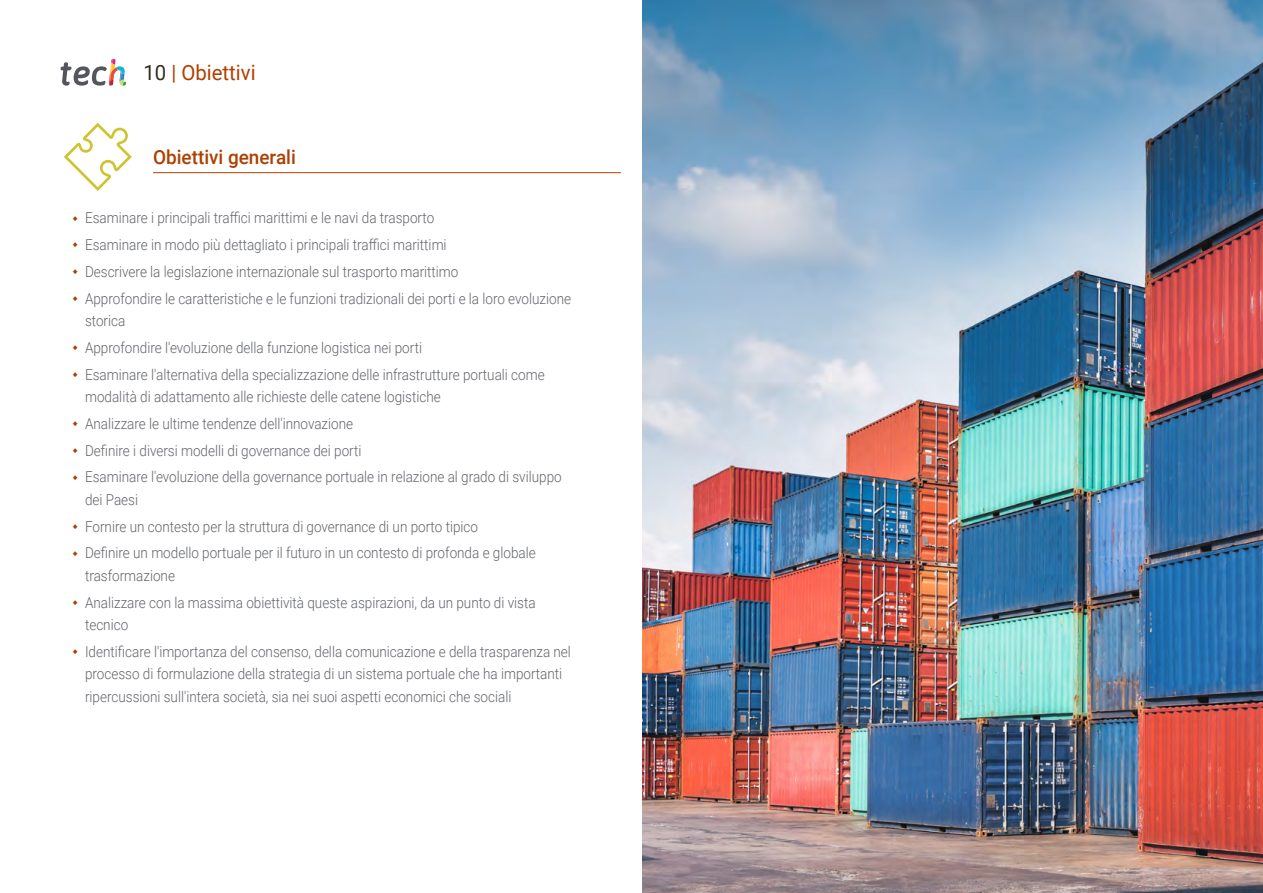
<style>
.page{position:relative;width:1263px;height:893px;background:#fff}
.page>*{position:absolute;margin:0;border:0;box-sizing:border-box;transform-origin:0 0}
.t1{font:21px "Roboto";color:#ae4000}
.t2{font:500 19.5px "Roboto";color:#ae4000}
.t3{font:300 15px/26.7px "Roboto";color:#61646a;scale:.9 1}
.s1{color:#312e20}
</style>
<div class="page">
<hr style="left:153px;top:172px;width:468px;height:1px;background:#ae4000">
<svg style="left:64px;top:123px;width:68px;height:68px"></svg>
<img style="left:642px;top:0;width:621px;height:893px">
<svg style="left:61px;top:59px;width:65px;height:27px"></svg>
<h1 class="t1" style="left:144px;top:57px;width:114px"><span class="s1">10</span> | Obiettivi</h1>
<h2 class="t2" style="left:153px;top:144px;width:144px">Obiettivi generali</h2>
<p class="t3" style="left:85px;top:204px;width:542px">Esaminare i principali traffici marittimi e le navi da trasporto<br>Esaminare in modo più dettagliato i principali traffici marittimi<br>Descrivere la legislazione internazionale sul trasporto marittimo<br>Approfondire le caratteristiche e le funzioni tradizionali dei porti e la loro evoluzione</p>
<p class="t3" style="left:85px;top:307px;width:512px">storica<br>Approfondire l'evoluzione della funzione logistica nei porti<br>Esaminare l'alternativa della specializzazione delle infrastrutture portuali come</p>
<p class="t3" style="left:85px;top:383px;width:531px">modalità di adattamento alle richieste delle catene logistiche<br>Analizzare le ultime tendenze dell'innovazione<br>Definire i diversi modelli di governance dei porti<br>Esaminare l'evoluzione della governance portuale in relazione al grado di sviluppo</p>
<p class="t3" style="left:85px;top:486px;width:502px">dei Paesi<br>Fornire un contesto per la struttura di governance di un porto tipico<br>Definire un modello portuale per il futuro in un contesto di profonda e globale</p>
<p class="t3" style="left:85px;top:562px;width:502px">trasformazione<br>Analizzare con la massima obiettività queste aspirazioni, da un punto di vista</p>
<p class="t3" style="left:85px;top:611px;width:541px">tecnico<br>Identificare l'importanza del consenso, della comunicazione e della trasparenza nel</p>
<p class="t3" style="left:85px;top:662px;width:532px;line-height:22.5px">processo di formulazione della strategia di un sistema portuale che ha importanti ripercussioni sull'intera società, sia nei suoi aspetti economici che sociali</p>
</div>
